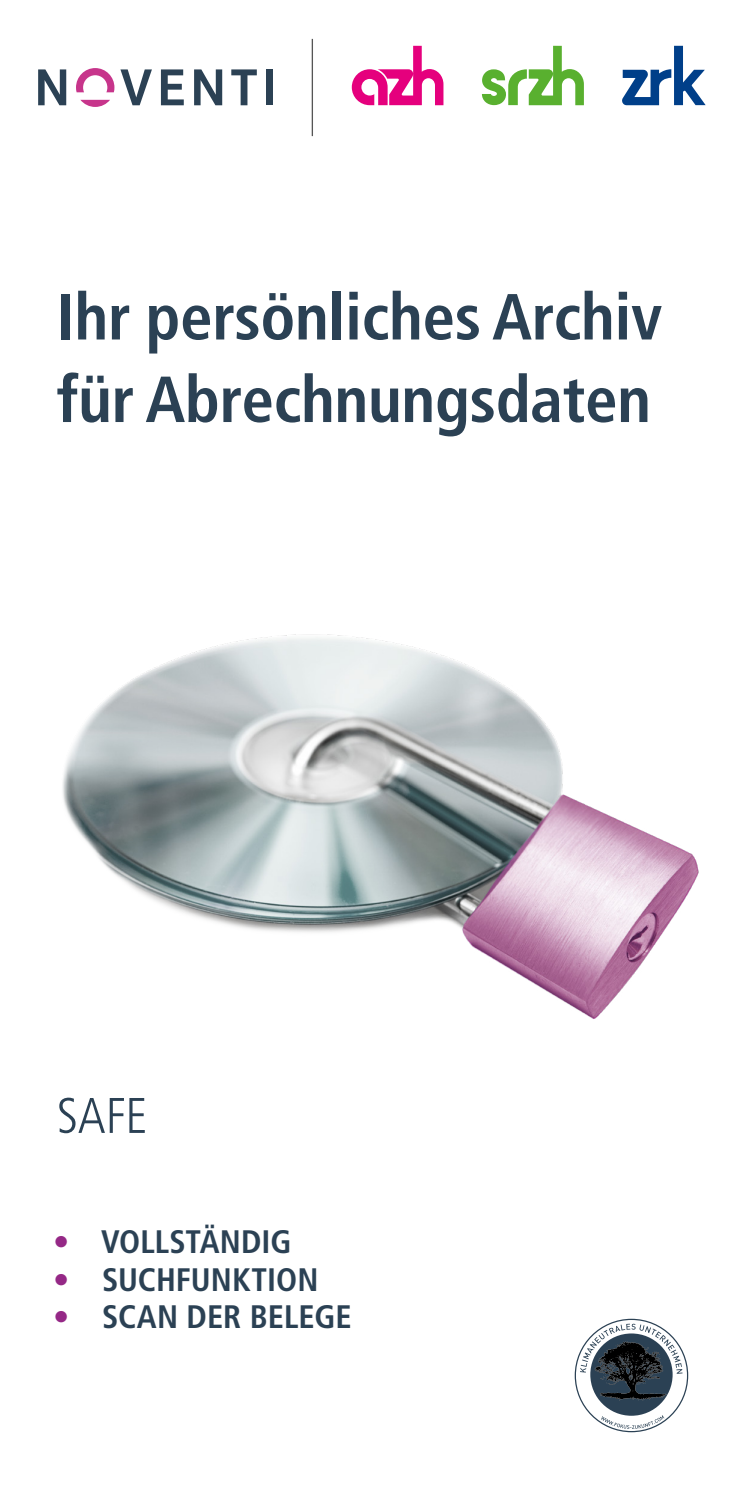
<style>
.page{position:relative;width:745px;height:1489px;background:#fff}
.page>*{position:absolute;margin:0;border:0;box-sizing:border-box;transform-origin:0 0}
.t1{font:700 condensed 65px/82.5px "Frutiger";letter-spacing:-.005em;color:#2b4154}
.Kasten_Fließtext{font:300 condensed 50px "Frutiger";color:#2b4154}
.t2{font:700 condensed 32.5px "Frutiger";color:#2b4154}
.s1{color:#952886}
</style>
<div class="page">
<img style="left:62px;top:634px;width:637px;height:385px">
<svg style="left:481px;top:46px;width:102px;height:59px"></svg>
<svg style="left:351px;top:46px;width:92px;height:59px"></svg>
<svg style="left:38px;top:69px;width:28px;height:36px"></svg>
<svg style="left:76px;top:68px;width:38px;height:39px"></svg>
<svg style="left:120px;top:69px;width:32px;height:36px"></svg>
<svg style="left:161px;top:69px;width:23px;height:36px"></svg>
<svg style="left:194px;top:69px;width:28px;height:36px"></svg>
<svg style="left:231px;top:69px;width:26px;height:36px"></svg>
<div style="left:266px;top:69px;width:6px;height:36px;background:#2b4154"></div>
<hr style="left:311px;top:39px;width:2px;height:97px;background:#565656">
<svg style="left:622px;top:46px;width:83px;height:59px"></svg>
<svg style="left:574px;top:1318px;width:113px;height:113px"></svg>
<p class="t1" style="left:57px;top:276px;width:606px">Ihr persönliches Archiv für Abrechnungsdaten</p>
<p class="Kasten_Fließtext" style="left:57px;top:1087px;width:92px">SAFE</p>
<p class="t2" style="left:53px;top:1222px;width:240px"><span class="s1">•</span> VOLLSTÄNDIG</p>
<p class="t2" style="left:53px;top:1259px;width:267px"><span class="s1">•</span> SUCHFUNKTION</p>
<p class="t2" style="left:53px;top:1297px;width:300px"><span class="s1">•</span> SCAN DER BELEGE</p>
</div>
